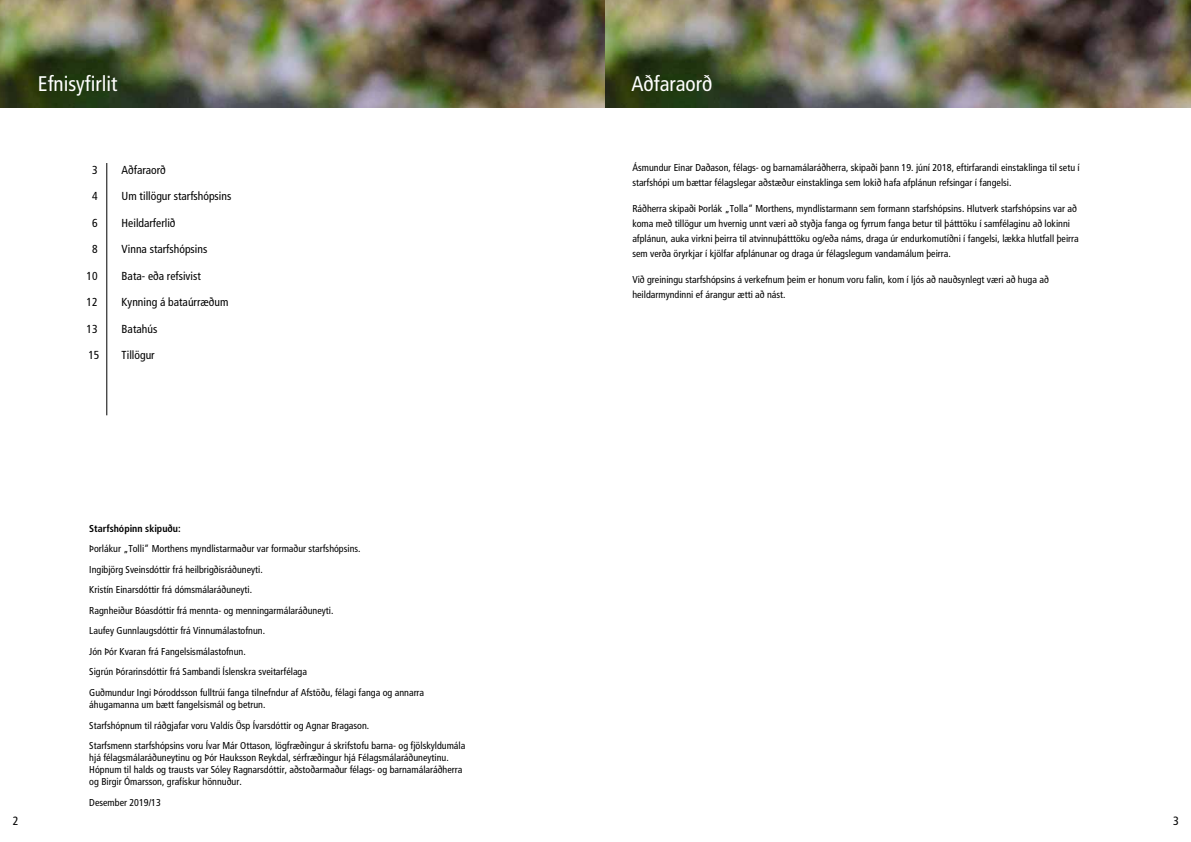
<style>
.page{position:relative;width:1191px;height:842px;background:#fff}
.page>*{position:absolute;margin:0;border:0;box-sizing:border-box;transform-origin:0 0}
.t1{font:condensed 21.1px "Frutiger";color:#fff}
.t2{font:condensed 12px "Frutiger";color:#000}
.t3{font:condensed 11.6px "Frutiger";color:#000}
.t4{font:condensed 10px/20.5px "Frutiger";color:#000}
.t5{font:700 condensed 10px "Frutiger";color:#000}
</style>
<div class="page">
<img style="left:604px;top:0;width:587px;height:108px">
<img style="left:0;top:0;width:604px;height:108px">
<hr style="left:107px;top:163px;width:1px;height:252px;background:#000">
<h1 class="t1" style="left:38px;top:71px;width:81px">Efnisyfirlit</h1>
<p class="t3" style="left:92px;top:163px;width:7px">3</p>
<p class="t3" style="left:122px;top:163px;width:46px">Aðfaraorð</p>
<p class="t3" style="left:92px;top:190px;width:7px">4</p>
<p class="t3" style="left:122px;top:190px;width:111px">Um tillögur starfshópsins</p>
<p class="t3" style="left:92px;top:216px;width:7px">6</p>
<p class="t3" style="left:122px;top:216px;width:55px">Heildarferlið</p>
<p class="t3" style="left:92px;top:242px;width:7px">8</p>
<p class="t3" style="left:122px;top:242px;width:87px">Vinna starfshópsins</p>
<p class="t3" style="left:87px;top:269px;width:13px">10</p>
<p class="t3" style="left:122px;top:269px;width:81px">Bata- eða refsivist</p>
<p class="t3" style="left:87px;top:295px;width:13px">12</p>
<p class="t3" style="left:122px;top:295px;width:108px">Kynning á bataúrræðum</p>
<p class="t3" style="left:87px;top:322px;width:13px">13</p>
<p class="t3" style="left:122px;top:322px;width:37px">Batahús</p>
<p class="t3" style="left:88px;top:348px;width:13px">15</p>
<p class="t3" style="left:122px;top:348px;width:35px">Tillögur</p>
<p class="t5" style="left:89px;top:523px;width:93px">Starfshópinn skipuðu:</p>
<p class="t4" style="left:89px;top:539px;width:336px">Þorlákur „Tolli“ Morthens myndlistarmaður var formaður starfshópsins.<br>Ingibjörg Sveinsdóttir frá heilbrigðisráðuneyti.<br>Kristín Einarsdóttir frá dómsmálaráðuneyti.<br>Ragnheiður Bóasdóttir frá mennta- og menningarmálaráðuneyti.<br>Laufey Gunnlaugsdóttir frá Vinnumálastofnun.<br>Jón Þór Kvaran frá Fangelsismálastofnun.<br>Sigrún Þórarinsdóttir frá Sambandi Íslenskra sveitarfélaga<br>Guðmundur Ingi Þóroddsson fulltrúi fanga tilnefndur af Afstöðu, félagi fanga og annarra</p>
<p class="t4" style="left:89px;top:694px;width:378px">áhugamanna um bætt fangelsismál og betrun.<br>Starfshópnum til ráðgjafar voru Valdís Ösp Ívarsdóttir og Agnar Bragason.<br>Starfsmenn starfshópsins voru Ívar Már Ottason, lögfræðingur á skrifstofu barna- og fjölskyldumála</p>
<p class="t4" style="left:89px;top:752px;width:375px;line-height:12px">hjá félagsmálaráðuneytinu og Þór Hauksson Reykdal, sérfræðingur hjá Félagsmálaráðuneytinu.<br>Hópnum til halds og trausts var Sóley Ragnarsdóttir, aðstoðarmaður félags- og barnamálaráðherra og Birgir Ómarsson, grafískur hönnuður.</p>
<p class="t4" style="left:89px;top:792px;width:73px">Desember 2019/13</p>
<h1 class="t1" style="left:631px;top:71px;width:82px">Aðfaraorð</h1>
<p class="t4" style="left:632px;top:160px;width:449px;line-height:15px">Ásmundur Einar Daðason, félags- og barnamálaráðherra, skipaði þann 19. júní 2018, eftirfarandi einstaklinga til setu í starfshópi um bættar félagslegar aðstæður einstaklinga sem lokið hafa afplánun refsingar í fangelsi.</p>
<p class="t4" style="left:632px;top:201px;width:448px;line-height:15px">Ráðherra skipaði Þorlák „Tolla“ Morthens, myndlistarmann sem formann starfshópsins. Hlutverk starfshópsins var að koma með tillögur um hvernig unnt væri að styðja fanga og fyrrum fanga betur til þátttöku í samfélaginu að lokinni afplánun, auka virkni þeirra til atvinnuþátttöku og/eða náms, draga úr endurkomutíðni í fangelsi, lækka hlutfall þeirra sem verða öryrkjar í kjölfar afplánunar og draga úr félagslegum vandamálum þeirra.</p>
<p class="t4" style="left:632px;top:272px;width:418px;line-height:15px">Við greiningu starfshópsins á verkefnum þeim er honum voru falin, kom í ljós að nauðsynlegt væri að huga að heildarmyndinni ef árangur ætti að nást.</p>
<p class="t2" style="left:13px;top:814px;width:7px">2</p>
<p class="t2" style="left:1173px;top:814px;width:7px">3</p>
</div>
